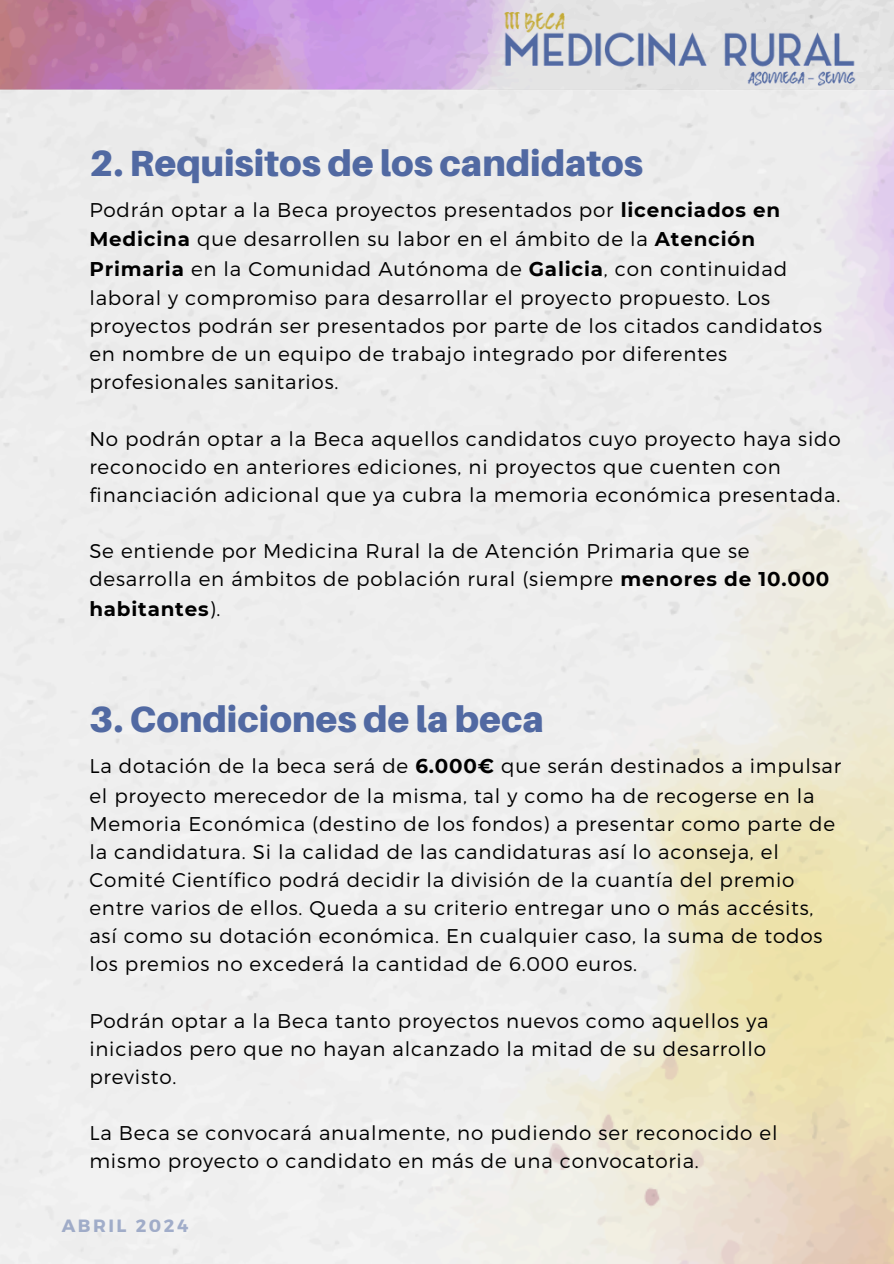
<style>
.page{position:relative;width:894px;height:1264px;background:#fff}
.page>*{position:absolute;margin:0;border:0;box-sizing:border-box;transform-origin:0 0}
.t1{font:900 36.45px "Aileron";color:#5169a2}
.t2{font:300 19.8px/28.7px "Montserrat";letter-spacing:.04em;color:#000}
.t3{font:700 17.85px "Montserrat";letter-spacing:.14em;color:#5169a2}
.s1{font-weight:700}
</style>
<div class="page">
<img style="left:0;top:0;width:893px;height:1263px">
<img style="left:502px;top:13px;width:354px;height:76px">
<p class="t1" style="left:89px;top:140px;width:555px">2. Requisitos de los candidatos</p>
<p class="t2" style="left:89px;top:195px;width:734px">Podrán optar a la Beca proyectos presentados por <span class="s1">licenciados en Medicina</span> que desarrollen su labor en el ámbito de la <span class="s1">Atención Primaria</span> en la Comunidad Autónoma de <span class="s1">Galicia</span>, con continuidad laboral y compromiso para desarrollar el proyecto propuesto. Los proyectos podrán ser presentados por parte de los citados candidatos en nombre de un equipo de trabajo integrado por diferentes profesionales sanitarios.</p>
<h1 class="t2" style="left:89px;top:423px;width:752px;line-height:28.2px">No podrán optar a la Beca aquellos candidatos cuyo proyecto haya sido reconocido en anteriores ediciones, ni proyectos que cuenten con financiación adicional que ya cubra la memoria económica presentada.</h1>
<h2 class="t2" style="left:89px;top:535px;width:741px">Se entiende por Medicina Rural la de Atención Primaria que se desarrolla en ámbitos de población rural (siempre <span class="s1">menores de 10.000 habitantes</span>).</h2>
<h2 class="t1" style="left:89px;top:696px;width:456px">3. Condiciones de la beca</h2>
<h2 class="t2" style="left:89px;top:751px;width:753px">La dotación de la beca será de <span class="s1">6.000€</span> que serán destinados a impulsar el proyecto merecedor de la misma, tal y como ha de recogerse en la Memoria Económica (destino de los fondos) a presentar como parte de la candidatura. Si la calidad de las candidaturas así lo aconseja, el Comité Científico podrá decidir la división de la cuantía del premio entre varios de ellos. Queda a su criterio entregar uno o más accésits, así como su dotación económica. En cualquier caso, la suma de todos los premios no excederá la cantidad de 6.000 euros.</h2>
<h1 class="t2" style="left:89px;top:1005px;width:680px;line-height:28.2px">Podrán optar a la Beca tanto proyectos nuevos como aquellos ya iniciados pero que no hayan alcanzado la mitad de su desarrollo previsto.</h1>
<h2 class="t2" style="left:89px;top:1118px;width:689px;line-height:28.2px">La Beca se convocará anualmente, no pudiendo ser reconocido el mismo proyecto o candidato en más de una convocatoria.</h2>
<p class="t3" style="left:62px;top:1213px;width:128px">ABRIL 2024</p>
</div>
